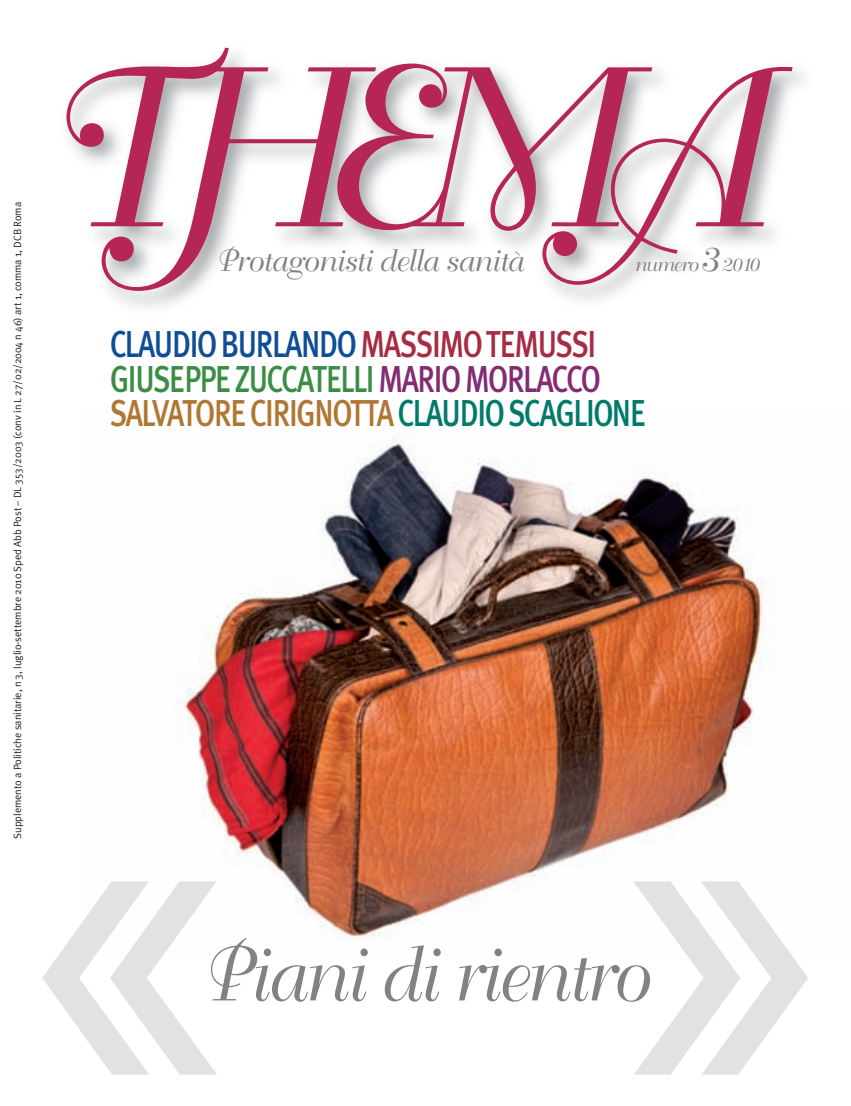
<style>
.page{position:relative;width:851px;height:1106px;background:#fff}
.page>*{position:absolute;margin:0;border:0;box-sizing:border-box;transform-origin:0 0}
.t1{font:225px "Bellevue";letter-spacing:-.12em;color:#b62654}
.t2{font:75px "Bellevue";letter-spacing:-.02em;color:#808285;scale:.95 1}
.t3{font:37.5px/34.5px "Meta Plus Medium Caps";letter-spacing:-.05em;color:#b07633;scale:.8 1}
.t4{font:30px "Bellevue";letter-spacing:-.01em;color:#808285}
.t5{font:19.5px "Bellevue";letter-spacing:-.03em;color:#808285}
.t6{font:10.5px "Meta Plus Normal";letter-spacing:-.005em;color:#231f20}
.s1{font-size:36px}
.s2{color:#0f4d96}
.s3{color:#a62b43}
.s4{color:#3b8c45}
.s5{color:#832b73}
.s6{color:#017a6a}
</style>
<div class="page">
<img style="left:175px;top:434px;width:589px;height:504px">
<svg style="left:42px;top:881px;width:175px;height:193px"></svg>
<svg style="left:633px;top:881px;width:175px;height:193px"></svg>
<p class="t6" style="left:11px;top:838px;width:638px;rotate:-90deg">Supplemento a Politiche sanitarie, n 3, luglio-settembre 2010 Sped Abb Post – DL 353/2003 (conv in L 27/02/2004 n 46) art 1, comma 1, DCB Roma</p>
<h1 class="t1" style="left:30px;top:40px;width:725px">THEMA</h1>
<h3 class="t4" style="left:215px;top:246px;width:308px">Protagonisti della sanità</h3>
<h3 class="t5" style="left:633px;top:255px;width:126px">numero<span class="s1">3</span> 2010</h3>
<h3 class="t3" style="left:110px;top:327px;width:671px"><span class="s2">CLAUDIO BURLANDO</span> <span class="s3">MASSIMO TEMUSSI<br></span><span class="s4">GIUSEPPE ZUCCATELLI</span> <span class="s5">MARIO MORLACCO<br></span>SALVATORE CIRIGNOTTA <span class="s6">CLAUDIO SCAGLIONE</span></h3>
<h2 class="t2" style="left:199px;top:938px;width:471px">Piani di rientro</h2>
</div>
